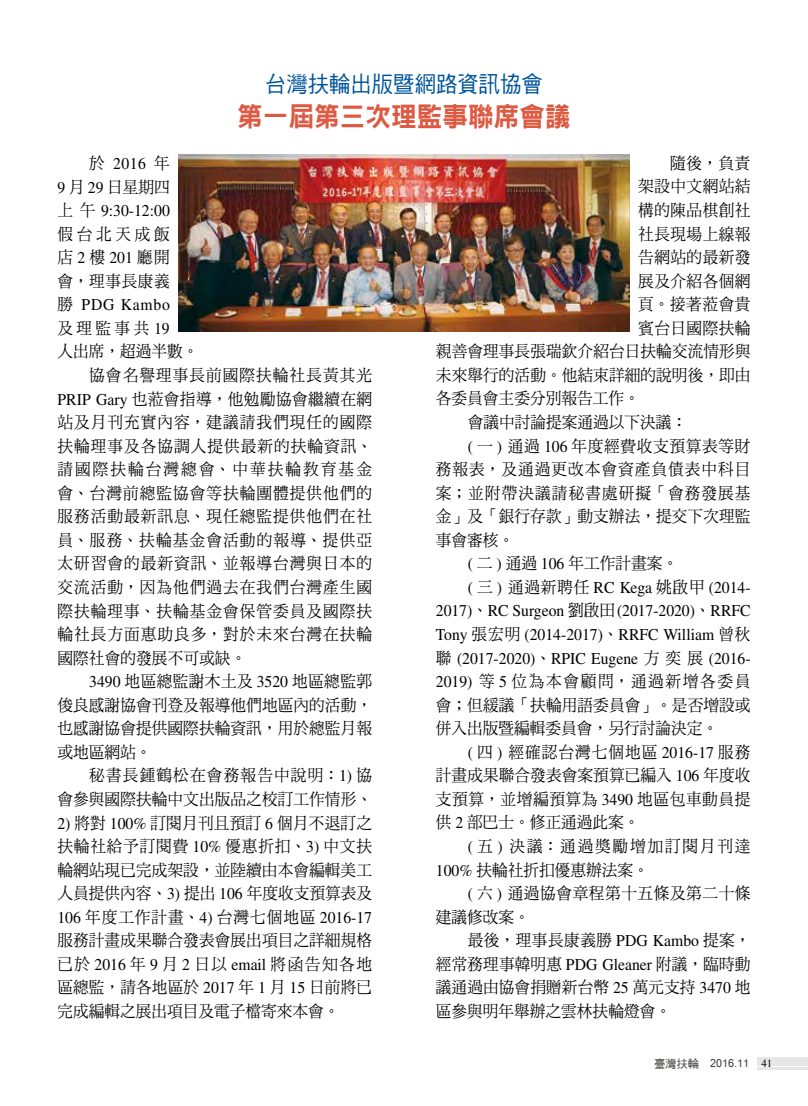
<style>
.page{position:relative;width:808px;height:1106px;background:#fff}
.page>*{position:absolute;margin:0;border:0;box-sizing:border-box;transform-origin:0 0}
.t1{font:27px "DF Hei Std W9";color:#dd5941;scale:.95 1}
.t2{font:22.5px "DF Hei Std W5";color:#00549b;scale:.95 1}
.t3{font:16.5px/23.5px "DF Ming Std W5";letter-spacing:.03em;color:#000;text-align:justify;scale:.95 1}
.t4{font:16.5px "DF Ming Std W5";letter-spacing:.065em;color:#000;scale:.95 1}
.t5{font:16.5px/23.5px "Times LT Std";color:#000;text-align:justify;scale:.95 1}
.t6{font:16.5px "DF Ming Std W5";letter-spacing:.005em;color:#000;scale:.95 1}
.t7{font:16.5px "DF Ming Std W5";color:#000;scale:.95 1}
.t8{font:16.5px "DF Ming Std W5";letter-spacing:.07em;color:#000;scale:.95 1}
.t9{font:16.5px/23.5px "DF Ming Std W5";letter-spacing:.115em;color:#000;scale:.95 1}
.t10{font:16.5px "DF Ming Std W5";letter-spacing:.13em;color:#000;scale:.95 1}
.t11{font:16.5px "Times LT Std";letter-spacing:.045em;color:#000;scale:.95 1}
.t12{font:12px "Latha";color:#3f3b3a}
.s1{font-family:"DF Ming Std W5"}
.s2{font-family:"Times LT Std"}
.s3{font-family:"DF Hei Md HK BF";font-size:11.25px}
.s4{font-family:"Aparajita";font-size:13.5px;color:#000}
</style>
<div class="page">
<img style="left:178px;top:155px;width:452px;height:176px">
<div style="left:757px;top:1057px;width:51px;height:9px;background:#e6e6e7"></div>
<hr style="left:757px;top:1067px;width:51px;height:2px;background:#e6e6e7">
<h2 class="t2" style="left:265px;top:71px;width:294px">台灣扶輪出版暨網路資訊協會</h2>
<h1 class="t1" style="left:237px;top:101px;width:353px">第一屆第三次理監事聯席會議</h1>
<p class="t5" style="left:89px;top:152px;width:86px"><span class="s1">於</span> 2016 <span class="s1">年</span></p>
<p class="t3" style="left:57px;top:175px;width:120px"><span class="s2">9</span> 月 <span class="s2">29</span> 日星期四</p>
<p class="t5" style="left:57px;top:199px;width:120px"><span class="s1">上午</span> 9:30-12:00</p>
<p class="t3" style="left:57px;top:222px;width:120px">假台北天成飯店<span class="s2">2</span>樓<span class="s2">201</span>廳開會，理事長康義</p>
<p class="t11" style="left:57px;top:295px;width:120px"><span class="s1">勝</span> PDG Kambo</p>
<p class="t3" style="left:57px;top:316px;width:120px">及理監事共<span class="s2">19</span></p>
<p class="t3" style="left:57px;top:339px;width:150px">人出席，超過半數。</p>
<p class="t4" style="left:89px;top:366px;width:299px">協會名譽理事長前國際扶輪社長黃其光</p>
<p class="t3" style="left:57px;top:386px;width:333px"><span class="s2">PRIP Gary</span> 也蒞會指導，他勉勵協會繼續在網</p>
<p class="t4" style="left:57px;top:413px;width:333px">站及月刊充實內容，建議請我們現任的國際</p>
<p class="t4" style="left:57px;top:437px;width:333px">扶輪理事及各協調人提供最新的扶輪資訊、</p>
<p class="t10" style="left:57px;top:460px;width:333px">請國際扶輪台灣總會、中華扶輪教育基金</p>
<p class="t4" style="left:57px;top:484px;width:333px">會、台灣前總監協會等扶輪團體提供他們的</p>
<p class="t4" style="left:57px;top:507px;width:333px">服務活動最新訊息、現任總監提供他們在社</p>
<p class="t8" style="left:57px;top:531px;width:333px">員、服務、扶輪基金會活動的報導、提供亞</p>
<p class="t4" style="left:57px;top:554px;width:333px">太研習會的最新資訊、並報導台灣與日本的</p>
<p class="t4" style="left:57px;top:578px;width:333px">交流活動，因為他們過去在我們台灣產生國</p>
<p class="t4" style="left:57px;top:601px;width:333px">際扶輪理事、扶輪基金會保管委員及國際扶</p>
<p class="t4" style="left:57px;top:625px;width:333px">輪社長方面惠助良多，對於未來台灣在扶輪</p>
<p class="t6" style="left:57px;top:649px;width:200px">國際社會的發展不可或缺。</p>
<p class="t3" style="left:89px;top:669px;width:299px"><span class="s2">3490</span> 地區總監謝木土及 <span class="s2">3520</span> 地區總監郭</p>
<p class="t6" style="left:57px;top:696px;width:333px">俊良感謝協會刊登及報導他們地區內的活動，</p>
<p class="t6" style="left:57px;top:719px;width:333px">也感謝協會提供國際扶輪資訊，用於總監月報</p>
<p class="t3" style="left:57px;top:740px;width:100px">或地區網站。</p>
<p class="t8" style="left:89px;top:766px;width:299px">秘書長鍾鶴松在會務報告中說明：<span class="s2">1)</span> 協</p>
<p class="t6" style="left:57px;top:790px;width:333px">會參與國際扶輪中文出版品之校訂工作情形、</p>
<p class="t3" style="left:57px;top:810px;width:333px"><span class="s2">2)</span> 將對 <span class="s2">100%</span> 訂閱月刊且預訂 <span class="s2">6</span> 個月不退訂之扶輪社給予訂閱費 <span class="s2">10%</span> 優惠折扣、<span class="s2">3)</span> 中文扶輪網站現已完成架設，並陸續由本會編輯美工人員提供內容、<span class="s2">3)</span> 提出 <span class="s2">106</span> 年度收支預算表及<span class="s2">106</span> 年度工作計畫、<span class="s2">4)</span> 台灣七個地區 <span class="s2">2016-17</span>服務計畫成果聯合發表會展出項目之詳細規格已於 <span class="s2">2016</span> 年 <span class="s2">9</span> 月 <span class="s2">2</span> 日以 <span class="s2">email</span> 將函告知各地區總監，請各地區於 <span class="s2">2017</span> 年 <span class="s2">1</span> 月 <span class="s2">15</span> 日前將已完成編輯之展出項目及電子檔寄來本會。</p>
<p class="t3" style="left:670px;top:151px;width:86px">隨後，負責</p>
<p class="t3" style="left:638px;top:174px;width:120px">架設中文網站結</p>
<p class="t3" style="left:638px;top:198px;width:120px">構的陳品棋創社</p>
<p class="t3" style="left:638px;top:221px;width:120px">社長現場上線報</p>
<p class="t3" style="left:638px;top:245px;width:120px">告網站的最新發</p>
<p class="t3" style="left:638px;top:269px;width:120px">展及介紹各個網</p>
<p class="t3" style="left:638px;top:292px;width:120px">頁。接著蒞會貴</p>
<p class="t3" style="left:638px;top:316px;width:120px">賓台日國際扶輪</p>
<p class="t6" style="left:436px;top:342px;width:333px">親善會理事長張瑞欽介紹台日扶輪交流情形與</p>
<p class="t6" style="left:436px;top:366px;width:333px">未來舉行的活動。他結束詳細的說明後，即由</p>
<p class="t7" style="left:436px;top:389px;width:216px">各委員會主委分別報告工作。</p>
<p class="t7" style="left:468px;top:413px;width:233px">會議中討論提案通過以下決議：</p>
<p class="t3" style="left:468px;top:433px;width:299px"><span class="s2">(</span> 一 <span class="s2">)</span> 通過 <span class="s2">106</span> 年度經費收支預算表等財</p>
<p class="t4" style="left:436px;top:460px;width:333px">務報表，及通過更改本會資產負債表中科目</p>
<p class="t4" style="left:436px;top:484px;width:333px">案；並附帶決議請秘書處研擬「會務發展基</p>
<p class="t6" style="left:436px;top:507px;width:333px">金」及「銀行存款」動支辦法，提交下次理監</p>
<p class="t3" style="left:436px;top:528px;width:84px">事會審核。</p>
<p class="t7" style="left:468px;top:554px;width:223px"><span class="s2">(</span> 二 <span class="s2">)</span> 通過 <span class="s2">106</span> 年工作計畫案。</p>
<p class="t5" style="left:436px;top:575px;width:333px;text-indent:32px">( <span class="s1">三</span> ) <span class="s1">通過新聘任</span> RC Kega <span class="s1">姚啟甲</span> (2014- 2017)<span class="s1">、</span>RC Surgeon <span class="s1">劉啟田</span>(2017-2020)<span class="s1">、</span>RRFC Tony <span class="s1">張宏明</span> (2014-2017)<span class="s1">、</span>RRFC William <span class="s1">曾秋聯</span> (2017-2020)<span class="s1">、</span>RPIC Eugene <span class="s1">方奕展</span> (2016-</p>
<p class="t3" style="left:436px;top:669px;width:333px"><span class="s2">2019)</span> 等 <span class="s2">5</span> 位為本會顧問，通過新增各委員會；但緩議「扶輪用語委員會」。是否增設或併入出版暨編輯委員會，另行討論決定。</p>
<p class="t3" style="left:436px;top:739px;width:333px;text-indent:32px"><span class="s2">(</span> 四 <span class="s2">)</span> 經確認台灣七個地區 <span class="s2">2016-17</span> 服務計畫成果聯合發表會案預算已編入 <span class="s2">106</span> 年度收支預算，並增編預算為 <span class="s2">3490</span> 地區包車動員提供 <span class="s2">2</span> 部巴士。修正通過此案。</p>
<p class="t9" style="left:436px;top:834px;width:333px;text-indent:32px"><span class="s2">(</span> 五 <span class="s2">)</span> 決議：通過獎勵增加訂閱月刊達<br><span class="s2">100%</span> 扶輪社折扣優惠辦法案。</p>
<p class="t3" style="left:436px;top:881px;width:333px;text-indent:32px"><span class="s2">(</span> 六 <span class="s2">)</span> 通過協會章程第十五條及第二十條建議修改案。</p>
<p class="t3" style="left:436px;top:928px;width:333px;text-indent:32px">最後，理事長康義勝 <span class="s2">PDG Kambo</span> 提案，經常務理事韓明惠 <span class="s2">PDG Gleaner</span> 附議，臨時動議通過由協會捐贈新台幣 <span class="s2">25</span> 萬元支持 <span class="s2">3470</span> 地區參與明年舉辦之雲林扶輪燈會。</p>
<p class="t12" style="left:654px;top:1054px;width:120px"><span class="s3">臺灣扶輪　</span>2016.11 <span class="s4">41</span></p>
</div>
